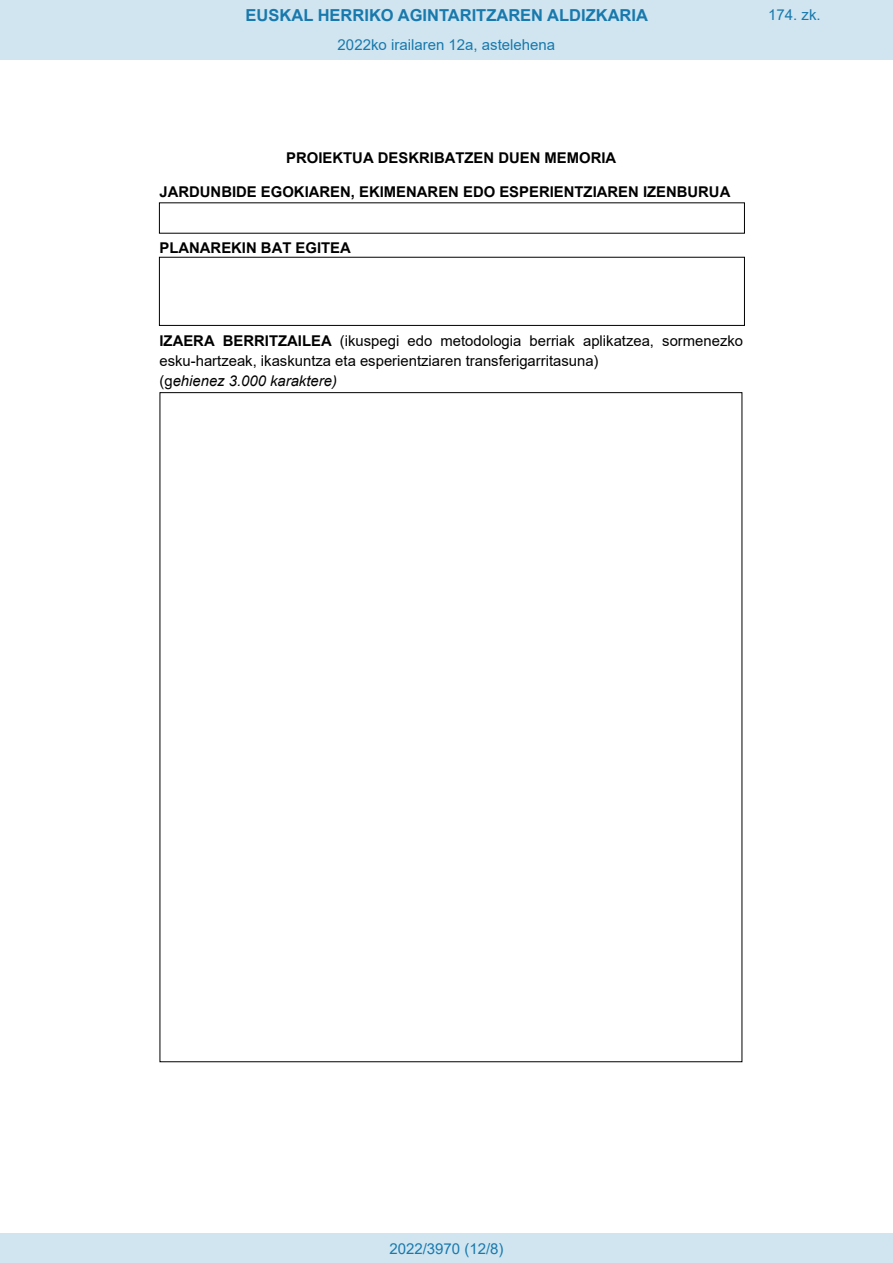
<style>
.page{position:relative;width:893px;height:1263px;background:#fff}
.page>*{position:absolute;margin:0;border:0;box-sizing:border-box;transform-origin:0 0}
.t1{font:700 16.5px "Arial";color:#1879ad}
.Paginacion_Centro{font:15px "Arial";color:#1879ad}
.t2{font:14.85px/19.6px "Arial";color:#000}
.t3{font:700 14.85px "Arial";color:#000}
.s1{font-weight:700}
.s2{font-style:italic}
</style>
<div class="page">
<div style="left:159px;top:257px;width:586px;height:69px;border:1px solid #000"></div>
<div style="left:0;top:0;width:893px;height:60px;background:#d0e5f0"></div>
<div style="left:0;top:1233px;width:893px;height:30px;background:#d0e5f0"></div>
<p class="t1" style="left:246px;top:3px;width:404px">EUSKAL HERRIKO AGINTARITZAREN ALDIZKARIA</p>
<p class="Paginacion_Centro" style="left:768px;top:5px;width:54px">174. zk.</p>
<p class="Paginacion_Centro" style="left:338px;top:35px;width:219px">2022ko irailaren 12a, astelehena</p>
<p class="t3" style="left:286px;top:148px;width:331px">PROIEKTUA DESKRIBATZEN DUEN MEMORIA</p>
<p class="t3" style="left:159px;top:182px;width:572px">JARDUNBIDE EGOKIAREN, EKIMENAREN EDO ESPERIENTZIAREN IZENBURUA</p>
<p class="t3" style="left:159px;top:237px;width:193px">PLANAREKIN BAT EGITEA</p>
<p class="t2" style="left:159px;top:331px;width:585px"><span class="s1">IZAERA BERRITZAILEA</span> (ikuspegi edo metodologia berriak aplikatzea, sormenezko esku-hartzeak, ikaskuntza eta esperientziaren transferigarritasuna)<br>(g<span class="s2">ehienez 3.000 karaktere)</span></p>
<p class="Paginacion_Centro" style="left:389px;top:1238px;width:116px">2022/3970 (12/8)</p>
</div>
